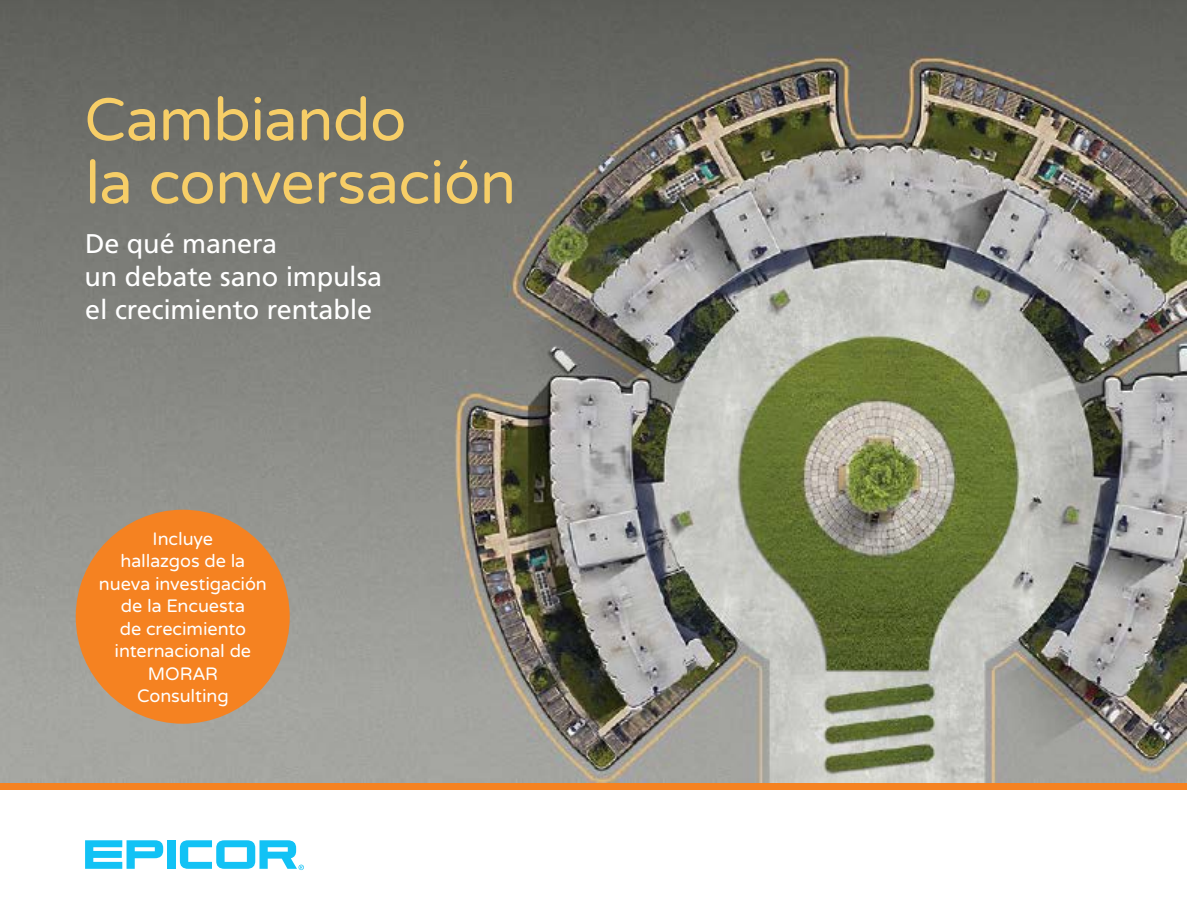
<style>
.page{position:relative;width:1187px;height:919px;background:#fff}
.page>*{position:absolute;margin:0;border:0;box-sizing:border-box;transform-origin:0 0}
.t1{font:60px/63px "Varela Round";letter-spacing:-.015em;color:#f7ce67}
.t2{font:27px/33px "Frutiger LT Std";letter-spacing:-.01em;color:#fff}
.t3{font:18px/22.5px "Varela Round";letter-spacing:-.005em;color:#fff;text-align:center}
</style>
<div class="page">
<img style="left:0;top:0;width:1186px;height:782px">
<div style="left:167px;top:840px;width:9px;height:28px;background:#12c2f5"></div>
<svg style="left:85px;top:840px;width:78px;height:28px"></svg>
<svg style="left:180px;top:840px;width:124px;height:30px"></svg>
<div style="left:0;top:782px;width:1186px;height:7px;background:#f58221"></div>
<div style="left:76px;top:509px;width:214px;height:214px;background:#f58221;border-radius:50%"></div>
<p class="t1" style="left:84px;top:90px;width:433px">Cambiando<br>la conversación</p>
<p class="t2" style="left:85px;top:227px;width:299px">De qué manera<br>un debate sano impulsa el crecimiento rentable</p>
<p class="t3" style="left:99px;top:528px;width:169px">Incluye<br>hallazgos de la nueva investigación de la Encuesta<br>de crecimiento internacional de<br>MORAR<br>Consulting</p>
</div>
